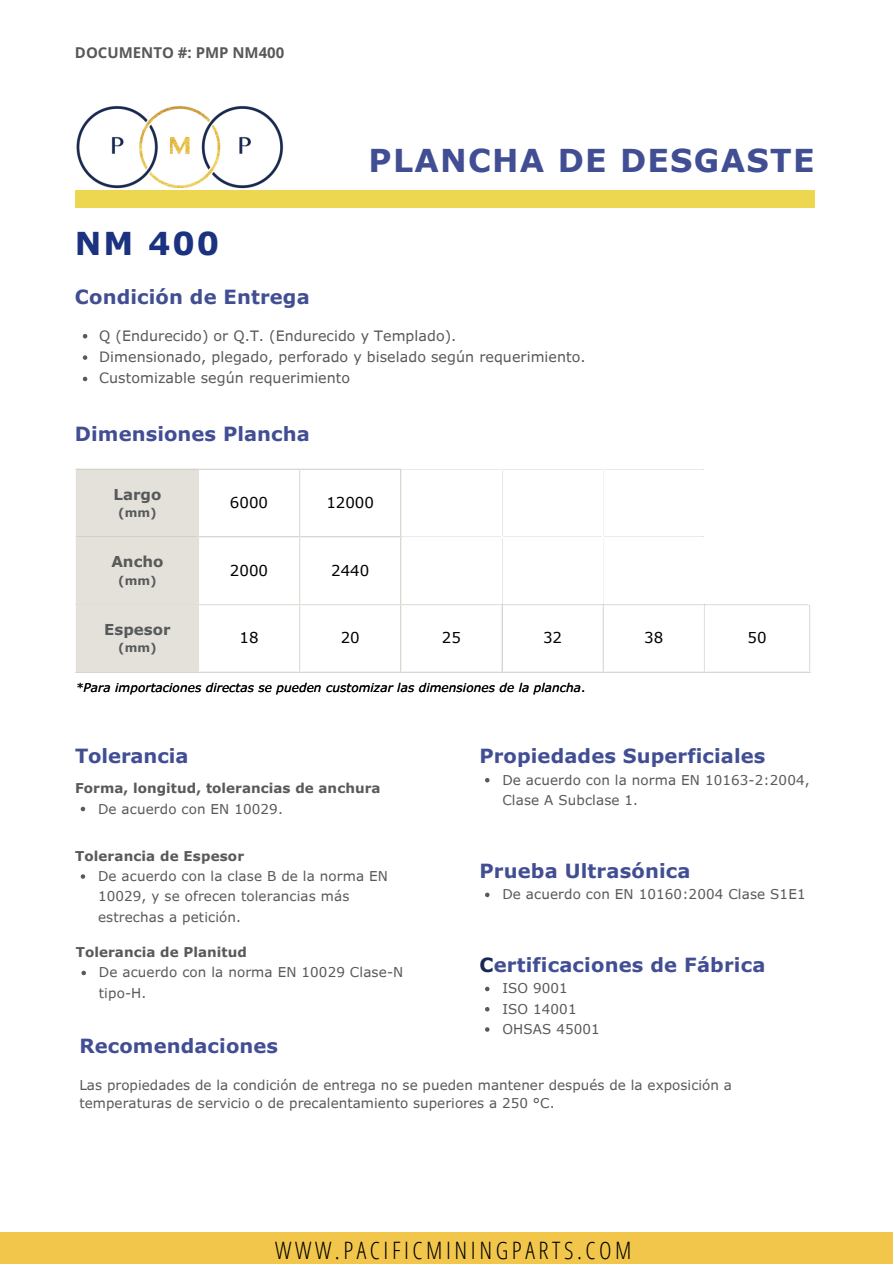
<style>
.page{position:relative;width:893px;height:1264px;background:#fff}
.page>*{position:absolute;margin:0;border:0;box-sizing:border-box;transform-origin:0 0}
.t1{font:700 31.5px "Verdana Pro";letter-spacing:.04em;color:#424e93}
.t2{font:700 31.5px "Verdana Pro";color:#1b3281}
.t3{font:300 24px "Open Sans Condensed";letter-spacing:.15em;color:#000}
.t4{font:700 19.5px "Verdana Pro";letter-spacing:.005em;color:#424e93}
.t5{font:15px "Verdana Pro";color:#000}
.t6{font:700 15px "Open Sans";color:#58595b}
.t7{font:700 15px "Verdana Pro";color:#58595b}
.t8{font:14.25px "Verdana Pro";letter-spacing:.005em;color:#58595b}
.t9{font:13.5px/20.2px "Verdana Pro";letter-spacing:.01em;color:#58595b}
.t10{font:700 13.5px "Verdana Pro";letter-spacing:.005em;color:#58595b}
.t11{font:italic 12px "Verdana Pro";letter-spacing:.01em;color:#000}
.t12{font:700 12px "Verdana Pro";color:#58595b}
.s1{font-style:normal}
.s2{color:#172952}
</style>
<div class="page">
<div style="left:0;top:1232px;width:892px;height:31px;background:#f2c64b"></div>
<svg style="left:81px;top:874px;width:4px;height:4px"></svg>
<svg style="left:81px;top:806px;width:4px;height:5px"></svg>
<svg style="left:81px;top:970px;width:5px;height:5px"></svg>
<svg style="left:485px;top:778px;width:4px;height:4px"></svg>
<svg style="left:485px;top:892px;width:4px;height:5px"></svg>
<svg style="left:83px;top:334px;width:4px;height:4px"></svg>
<svg style="left:83px;top:355px;width:4px;height:5px"></svg>
<svg style="left:83px;top:377px;width:4px;height:4px"></svg>
<div style="left:75px;top:190px;width:739px;height:18px;background:#edd751"></div>
<img style="left:76px;top:105px;width:208px;height:84px">
<div style="left:77px;top:469px;width:121px;height:202px;background:#e3e1da"></div>
<hr style="left:76px;top:469px;width:1px;height:202px;background:#e3e1da">
<hr style="left:198px;top:469px;width:1px;height:202px;background:#e3e1da">
<hr style="left:299px;top:469px;width:1px;height:202px;background:#e3e1da">
<hr style="left:400px;top:469px;width:1px;height:202px;background:#e3e1da">
<hr style="left:501px;top:605px;width:1px;height:66px;background:#e3e1da">
<hr style="left:602px;top:605px;width:1px;height:66px;background:#e3e1da">
<hr style="left:703px;top:605px;width:1px;height:66px;background:#e3e1da">
<hr style="left:808px;top:605px;width:1px;height:66px;background:#e3e1da">
<hr style="left:76px;top:468px;width:325px;height:1px;background:#e3e1da">
<hr style="left:76px;top:536px;width:325px;height:1px;background:#e3e1da">
<hr style="left:76px;top:604px;width:732px;height:1px;background:#e3e1da">
<hr style="left:76px;top:671px;width:733px;height:1px;background:#e3e1da">
<svg style="left:485px;top:986px;width:4px;height:5px"></svg>
<svg style="left:485px;top:1007px;width:4px;height:4px"></svg>
<svg style="left:485px;top:1027px;width:4px;height:4px"></svg>
<p class="t6" style="left:75px;top:42px;width:211px">DOCUMENTO #: PMP NM400</p>
<h4 class="t2" style="left:75px;top:223px;width:146px">NM 400</h4>
<p class="t1" style="left:368px;top:140px;width:447px">PLANCHA DE DESGASTE</p>
<p class="t4" style="left:75px;top:284px;width:236px">Condición de Entrega</p>
<p class="t8" style="left:99px;top:326px;width:358px">Q (Endurecido) or Q.T. (Endurecido y Templado).</p>
<p class="t8" style="left:99px;top:348px;width:488px">Dimensionado, plegado, perforado y biselado según requerimiento.</p>
<p class="t8" style="left:99px;top:369px;width:252px">Customizable según requerimiento</p>
<p class="t4" style="left:75px;top:421px;width:236px">Dimensiones Plancha</p>
<p class="t7" style="left:113px;top:484px;width:49px">Largo</p>
<p class="t12" style="left:118px;top:505px;width:40px">(mm)</p>
<p class="t7" style="left:111px;top:552px;width:54px">Ancho</p>
<p class="t12" style="left:118px;top:572px;width:40px">(mm)</p>
<p class="t7" style="left:104px;top:620px;width:68px">Espesor</p>
<h3 class="t12" style="left:118px;top:640px;width:40px">(mm)</h3>
<p class="t5" style="left:230px;top:493px;width:40px">6000</p>
<p class="t5" style="left:326px;top:493px;width:49px">12000</p>
<h3 class="t5" style="left:230px;top:560px;width:40px">2000</h3>
<h5 class="t5" style="left:331px;top:560px;width:40px">2440</h5>
<p class="t5" style="left:239px;top:628px;width:21px">18</p>
<h5 class="t5" style="left:340px;top:628px;width:21px">20</h5>
<p class="t5" style="left:441px;top:628px;width:21px">25</p>
<h3 class="t5" style="left:543px;top:628px;width:21px">32</h3>
<p class="t5" style="left:644px;top:628px;width:21px">38</p>
<h5 class="t5" style="left:747px;top:628px;width:21px">50</h5>
<h3 class="t11" style="left:76px;top:680px;width:511px">*Para importaciones directas se pueden customizar las dimensiones de la plancha<span class="s1">.</span></h3>
<p class="t4" style="left:75px;top:743px;width:115px">Tolerancia</p>
<p class="t10" style="left:75px;top:779px;width:307px">Forma, longitud, tolerancias de anchura</p>
<h1 class="t9" style="left:98px;top:798px;width:186px">De acuerdo con EN 10029.</h1>
<h1 class="t10" style="left:75px;top:847px;width:170px">Tolerancia de Espesor</h1>
<p class="t9" style="left:98px;top:865px;width:291px">De acuerdo con la clase B de la norma EN<br>10029, y se ofrecen tolerancias más estrechas a petición.</p>
<h3 class="t10" style="left:76px;top:943px;width:172px">Tolerancia de Planitud</h3>
<p class="t9" style="left:99px;top:962px;width:306px">De acuerdo con la norma EN 10029 Clase-N tipo-H.</p>
<p class="t4" style="left:479px;top:743px;width:287px">Propiedades Superficiales</p>
<p class="t9" style="left:502px;top:769px;width:309px">De acuerdo con la norma EN 10163-2:2004,<br>Clase A Subclase 1.</p>
<h3 class="t4" style="left:479px;top:858px;width:212px">Prueba Ultrasónica</h3>
<p class="t9" style="left:502px;top:883px;width:304px">De acuerdo con EN 10160:2004 Clase S1E1</p>
<p class="t4" style="left:479px;top:952px;width:287px"><span class="s2">C</span>ertificaciones de Fábrica</p>
<p class="t9" style="left:502px;top:978px;width:67px">ISO 9001</p>
<p class="t9" style="left:502px;top:998px;width:76px">ISO 14001</p>
<h3 class="t9" style="left:502px;top:1018px;width:99px">OHSAS 45001</h3>
<p class="t4" style="left:79px;top:1033px;width:200px">Recomendaciones</p>
<p class="t9" style="left:79px;top:1075px;width:654px;line-height:18px">Las propiedades de la condición de entrega no se pueden mantener después de la exposición a temperaturas de servicio o de precalentamiento superiores a 250 °C.</p>
<p class="t3" style="left:275px;top:1232px;width:358px">WWW.PACIFICMININGPARTS.COM</p>
</div>
